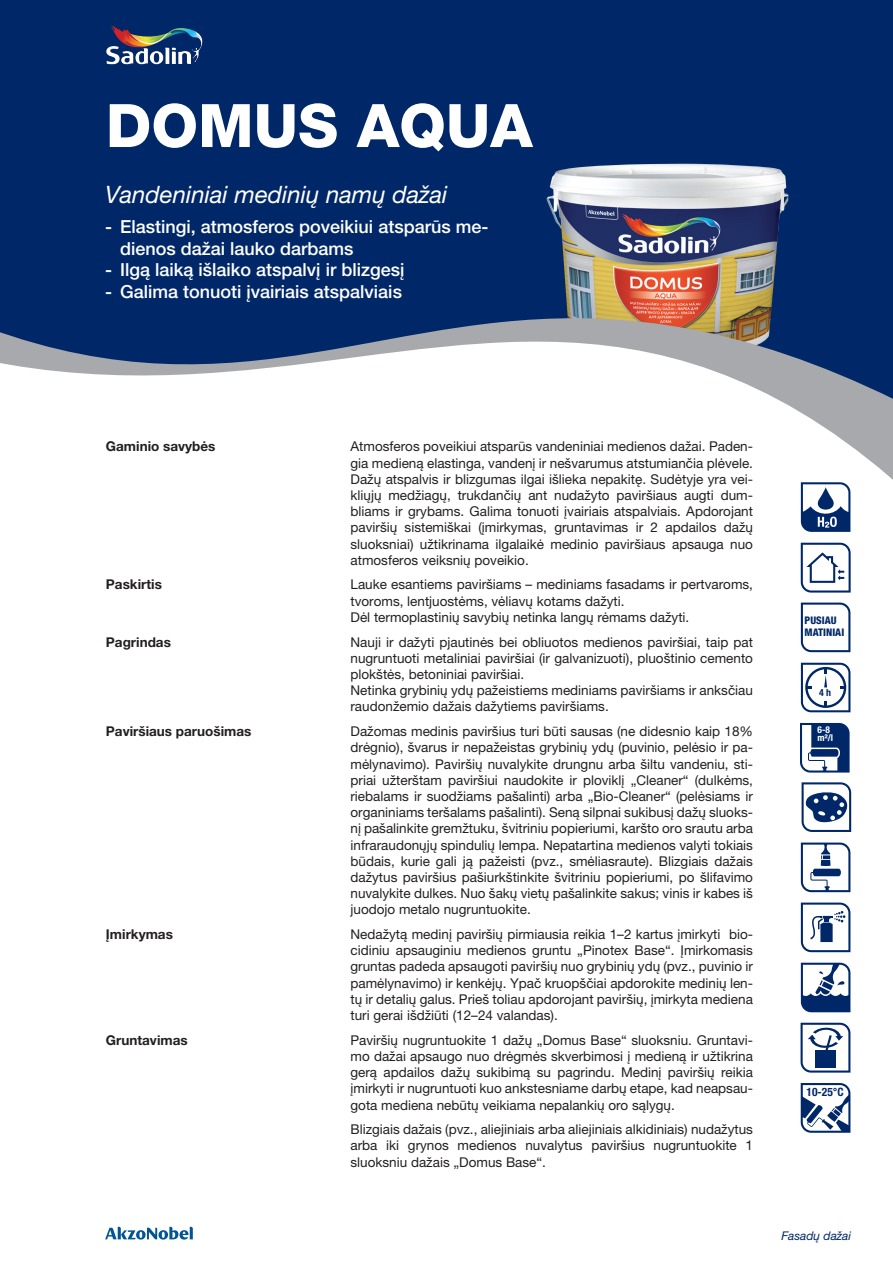
<style>
.page{position:relative;width:893px;height:1263px;background:#fff}
.page>*{position:absolute;margin:0;border:0;box-sizing:border-box;transform-origin:0 0}
.t1{font:800 60px "Helvetica Neue LT Pro";color:#fff}
.t2{font:italic 24px "Helvetica Neue LT Pro";color:#fff}
.t3{font:500 18px/21.6px "Helvetica Neue LT Pro";color:#fff}
.t4{font:13.5px/16.2px "Helvetica Neue LT Pro";color:#231f20;text-align:justify}
.t5{font:700 13.5px "Helvetica Neue LT Pro";color:#231f20}
.t6{font:italic 12px "Helvetica Neue LT Pro";color:#002868}
.t7{font:700 condensed 11.55px "Helvetica Neue LT Pro";color:#002868}
.t8{font:800 condensed 10.5px/12px "Helvetica Neue LT Pro";color:#002868}
.t9{font:700 condensed 9.9px "Helvetica Neue LT Pro";color:#002868}
.t10{font:700 condensed 9.45px/8.2px "Helvetica Neue LT Pro";color:#fff}
</style>
<div class="page">
<svg style="left:105px;top:1227px;width:88px;height:12px"></svg>
<svg style="left:0;top:0;width:893px;height:504px;fill:#002868"></svg>
<svg style="left:801px;top:963px;width:49px;height:49px"></svg>
<svg style="left:801px;top:902px;width:49px;height:50px"></svg>
<svg style="left:801px;top:842px;width:49px;height:50px"></svg>
<svg style="left:801px;top:663px;width:49px;height:49px"></svg>
<svg style="left:800px;top:723px;width:50px;height:49px"></svg>
<svg style="left:801px;top:1023px;width:49px;height:49px"></svg>
<svg style="left:801px;top:482px;width:49px;height:50px"></svg>
<svg style="left:801px;top:1083px;width:49px;height:50px"></svg>
<svg style="left:801px;top:543px;width:50px;height:50px"></svg>
<svg style="left:802px;top:782px;width:49px;height:50px"></svg>
<img style="left:106px;top:26px;width:98px;height:38px">
<svg style="left:801px;top:603px;width:49px;height:49px"></svg>
<h1 class="t1" style="left:106px;top:90px;width:428px">DOMUS AQUA</h1>
<h2 class="t2" style="left:105px;top:180px;width:344px">Vandeniniai medinių namų dažai</h2>
<h3 class="t3" style="left:120px;top:216px;width:370px;text-indent:-15px">- Elastingi, atmosferos poveikiui atsparūs me&shy;dienos dažai lauko darbams</h3>
<h3 class="t3" style="left:105px;top:259px;width:301px">- Ilgą laiką išlaiko atspalvį ir blizgesį</h3>
<h3 class="t3" style="left:105px;top:281px;width:298px">- Galima tonuoti įvairiais atspalviais</h3>
<p class="t5" style="left:106px;top:438px;width:111px">Gaminio savybės</p>
<p class="t4" style="left:350px;top:438px;width:404px">Atmosferos poveikiui atsparūs vandeniniai medienos dažai. Paden&shy;gia medieną elastinga, vandenį ir nešvarumus atstumiančia plėvele.<br>Dažų atspalvis ir blizgumas ilgai išlieka nepakitę. Sudėtyje yra vei&shy;kliųjų medžiagų, trukdančių ant nudažyto paviršiaus augti dum&shy;bliams ir grybams. Galima tonuoti įvairiais atspalviais. Apdorojant paviršių sistemiškai (įmirkymas, gruntavimas ir 2 apdailos dažų sluoksniai) užtikrinama ilgalaikė medinio paviršiaus apsauga nuo atmosferos veiksnių poveikio.</p>
<p class="t5" style="left:106px;top:576px;width:57px">Paskirtis</p>
<p class="t4" style="left:350px;top:576px;width:404px;text-align:left">Lauke esantiems paviršiams – mediniams fasadams ir pertvaroms, tvoroms, lentjuostėms, vėliavų kotams dažyti.<br>Dėl termoplastinių savybių netinka langų rėmams dažyti.</p>
<p class="t5" style="left:106px;top:633px;width:66px">Pagrindas</p>
<p class="t4" style="left:350px;top:633px;width:404px;text-align:left">Nauji ir dažyti pjautinės bei obliuotos medienos paviršiai, taip pat nugruntuoti metaliniai paviršiai (ir galvanizuoti), pluoštinio cemento plokštės, betoniniai paviršiai.<br>Netinka grybinių ydų pažeistiems mediniams paviršiams ir anksčiau raudonžemio dažais dažytiems paviršiams.</p>
<p class="t5" style="left:106px;top:723px;width:147px">Paviršiaus paruošimas</p>
<p class="t4" style="left:350px;top:723px;width:404px">Dažomas medinis paviršius turi būti sausas (ne didesnio kaip 18% drėgnio), švarus ir nepažeistas grybinių ydų (puvinio, pelėsio ir pa&shy;mėlynavimo). Paviršių nuvalykite drungnu arba šiltu vandeniu, sti&shy;priai užterštam paviršiui naudokite ir ploviklį „Cleaner“ (dulkėms, riebalams ir suodžiams pašalinti) arba „Bio-Cleaner“ (pelėsiams ir organiniams teršalams pašalinti). Seną silpnai sukibusį dažų sluoks&shy;nį pašalinkite gremžtuku, švitriniu popieriumi, karšto oro srautu arba infraraudonųjų spindulių lempa. Nepatartina medienos valyti tokiais būdais, kurie gali ją pažeisti (pvz., smėliasraute). Blizgiais dažais dažytus paviršius pašiurkštinkite švitriniu popieriumi, po šlifavimo nuvalykite dulkes. Nuo šakų vietų pašalinkite sakus; vinis ir kabes iš juodojo metalo nugruntuokite.</p>
<p class="t5" style="left:106px;top:926px;width:68px">Įmirkymas</p>
<p class="t4" style="left:350px;top:926px;width:404px">Nedažytą medinį paviršių pirmiausia reikia 1–2 kartus įmirkyti bio&shy;cidiniu apsauginiu medienos gruntu „Pinotex Base“. Įmirkomasis gruntas padeda apsaugoti paviršių nuo grybinių ydų (pvz., puvinio ir pamėlynavimo) ir kenkėjų. Ypač kruopščiai apdorokite medinių len&shy;tų ir detalių galus. Prieš toliau apdorojant paviršių, įmirkyta mediena turi gerai išdžiūti (12–24 valandas).</p>
<p class="t5" style="left:106px;top:1031px;width:83px">Gruntavimas</p>
<p class="t4" style="left:350px;top:1032px;width:404px">Paviršių nugruntuokite 1 dažų „Domus Base“ sluoksniu. Gruntavi&shy;mo dažai apsaugo nuo drėgmės skverbimosi į medieną ir užtikrina gerą apdailos dažų sukibimą su pagrindu. Medinį paviršių reikia įmirkyti ir nugruntuoti kuo ankstesniame darbų etape, kad neapsau&shy;gota mediena nebūtų veikiama nepalankių oro sąlygų.</p>
<p class="t4" style="left:350px;top:1121px;width:404px">Blizgiais dažais (pvz., aliejiniais arba aliejiniais alkidiniais) nudažytus arba iki grynos medienos nuvalytus paviršius nugruntuokite 1 sluoksniu dažais „Domus Base“.</p>
<p class="t8" style="left:805px;top:614px;width:41px">PUSIAU<br>MATINIAI</p>
<p class="t9" style="left:819px;top:687px;width:14px">4 h</p>
<p class="t10" style="left:818px;top:725px;width:17px">6-8 m²/l</p>
<p class="t7" style="left:806px;top:1085px;width:39px">10-25°C</p>
<p class="t6" style="left:781px;top:1228px;width:71px">Fasadų dažai</p>
</div>
